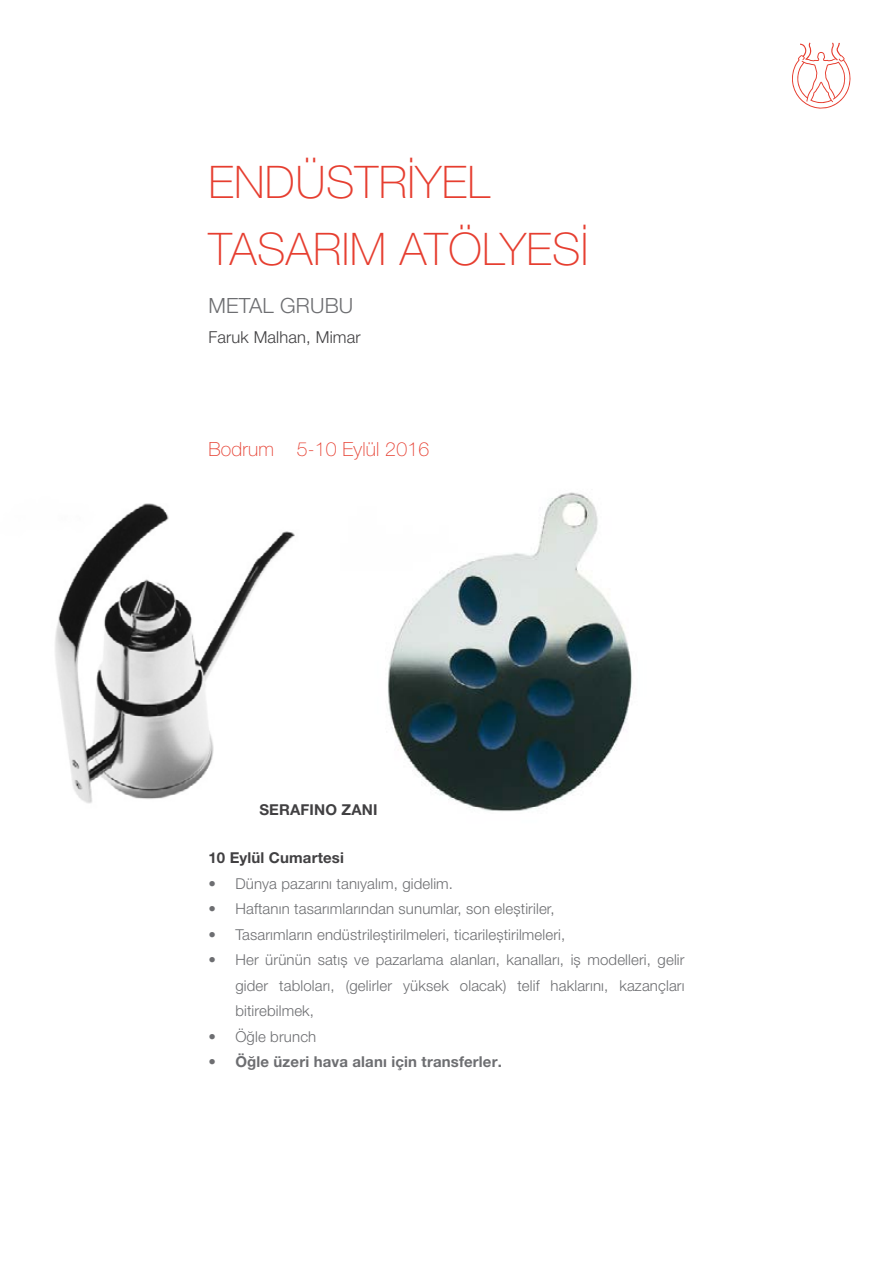
<style>
.page{position:relative;width:893px;height:1263px;background:#fff}
.page>*{position:absolute;margin:0;border:0;box-sizing:border-box;transform-origin:0 0}
.t1{font:100 45px/67.5px "Helvetica Neue LT Pro";letter-spacing:.01em;color:#e63e30}
.t2{font:300 21px "Helvetica Neue LT Pro";letter-spacing:.01em;color:#6d6e71}
.t3{font:100 19.5px "Helvetica Neue LT Pro";letter-spacing:.01em;color:#e63e30}
.t4{font:300 16.5px "Helvetica Neue LT Pro";letter-spacing:.01em;color:#414042}
.t5{font:300 15px/25.5px "Helvetica Neue LT Pro";letter-spacing:.01em;color:#6d6e71;text-align:justify}
.t6{font:700 15px "Helvetica Neue LT Pro";letter-spacing:.01em;color:#6d6e71}
.t7{font:700 15px "Helvetica Neue LT Pro";letter-spacing:.01em;color:#414042}
</style>
<div class="page">
<svg style="left:792px;top:43px;width:59px;height:66px"></svg>
<img style="left:55px;top:503px;width:240px;height:301px">
<img style="left:388px;top:492px;width:244px;height:320px">
<h1 class="t1" style="left:208px;top:148px;width:382px">ENDÜSTRİYEL<br>TASARIM ATÖLYESİ</h1>
<h2 class="t2" style="left:208px;top:292px;width:146px">METAL GRUBU</h2>
<p class="t4" style="left:208px;top:327px;width:154px">Faruk Malhan, Mimar</p>
<h3 class="t3" style="left:208px;top:438px;width:222px">Bodrum 5-10 Eylül 2016</h3>
<p class="t7" style="left:259px;top:801px;width:120px">SERAFINO ZANI</p>
<p class="t7" style="left:208px;top:849px;width:137px">10 Eylül Cumartesi</p>
<p class="t5" style="left:208px;top:870px;width:246px">• Dünya pazarını tanıyalım, gidelim.</p>
<p class="t5" style="left:208px;top:896px;width:348px">• Haftanın tasarımlarından sunumlar, son eleştiriler,</p>
<p class="t5" style="left:208px;top:921px;width:358px">• Tasarımların endüstrileştirilmeleri, ticarileştirilmeleri,</p>
<p class="t5" style="left:235px;top:947px;width:451px;text-indent:-27px">• Her ürünün satış ve pazarlama alanları, kanalları, iş modelleri, gelir gider tabloları, (gelirler yüksek olacak) telif haklarını, kazançları bitirebilmek,</p>
<p class="t5" style="left:208px;top:1023px;width:109px">• Öğle brunch</p>
<p class="t6" style="left:208px;top:1053px;width:295px">• Öğle üzeri hava alanı için transferler.</p>
</div>
